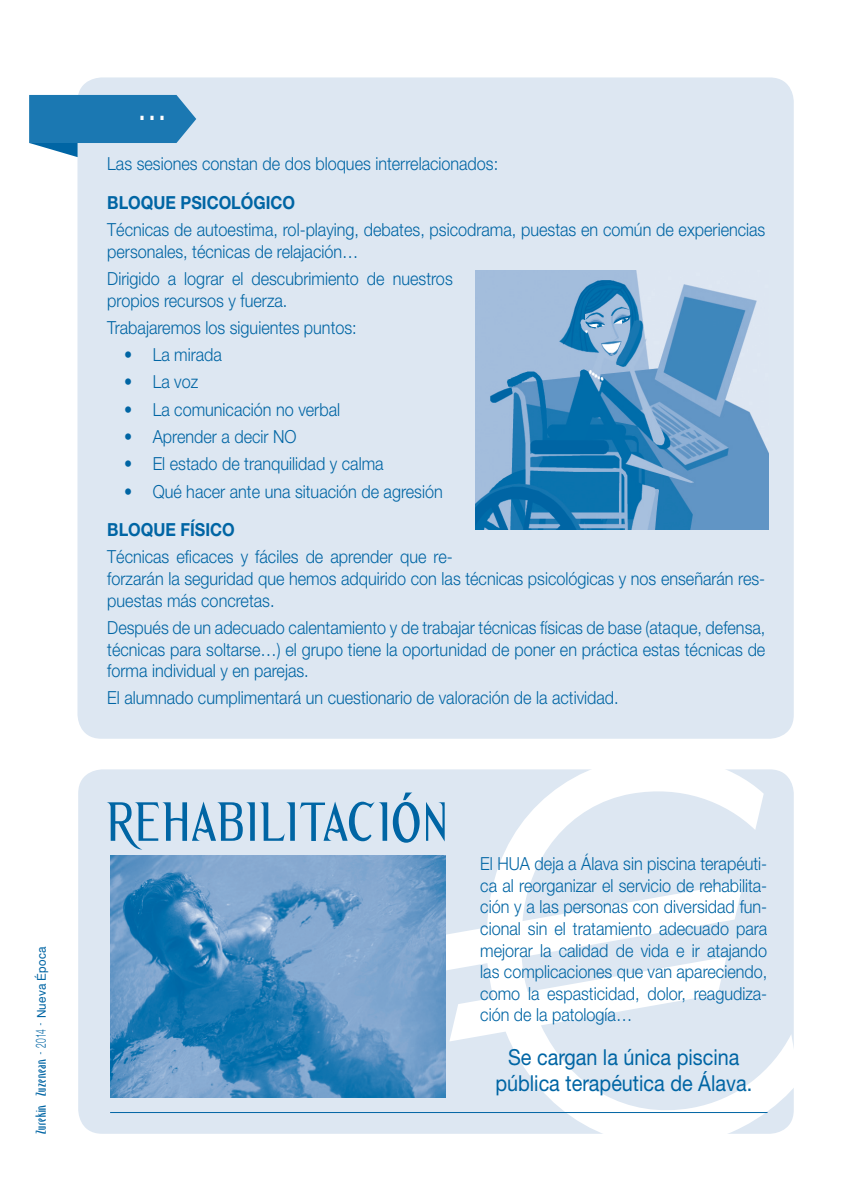
<style>
.page{position:relative;width:850px;height:1190px;background:#fff}
.page>*{position:absolute;margin:0;border:0;box-sizing:border-box;transform-origin:0 0}
.t1{font:60px "Greetings";letter-spacing:-.015em;color:#0065a4;scale:.92 1}
.t2{font:300 40px "Helvetica Neue";color:#fff;scale:.9 1}
.t3{font:22px/26.4px "Helvetica Neue";color:#0065a4;text-align:center;scale:.9 1}
.t4{font:300 18px/21.6px "Helvetica Neue";color:#0065a4;scale:.9 1}
.t5{font:700 18px "Helvetica Neue";color:#0065a4;scale:.9 1}
.t6{font:700 14px "Monika";color:#0065a4;scale:1.2 1}
.s1{font-family:"Helvetica Neue";font-weight:300}
.s2{font-family:"Helvetica";font-weight:400;font-size:12px}
</style>
<div class="page">
<div style="left:77px;top:77px;width:716px;height:661px;background:#dde7f2;border-radius:24px"></div>
<div style="left:78px;top:769px;width:715px;height:364px;background:#dde7f2;border-radius:24px"></div>
<img style="left:111px;top:855px;width:295px;height:242px">
<hr style="left:110px;top:1112px;width:657px;height:1px;background:#0065a4">
<svg style="left:29px;top:95px;width:167px;height:62px"></svg>
<img style="left:475px;top:270px;width:293px;height:260px">
<svg style="left:406px;top:736px;width:388px;height:398px"></svg>
<p class="t6" style="left:33px;top:1133px;width:158px;rotate:-90deg">Zurekin Zuzenean - <span class="s1">2014</span> - <span class="s2">Nueva Época</span></p>
<h2 class="t2" style="left:137px;top:81px;width:35px">...</h2>
<p class="t4" style="left:107px;top:152px;width:436px">Las sesiones constan de dos bloques interrelacionados:</p>
<p class="t5" style="left:107px;top:191px;width:210px">BLOQUE PSICOLÓGICO</p>
<p class="t4" style="left:107px;top:218px;width:732px">Técnicas de autoestima, rol-playing, debates, psicodrama, puestas en común de experiencias personales, técnicas de relajación…</p>
<p class="t4" style="left:107px;top:267px;width:385px">Dirigido a lograr el descubrimiento de nuestros propios recursos y fuerza.</p>
<p class="t4" style="left:107px;top:316px;width:279px">Trabajaremos los siguientes puntos:</p>
<p class="t4" style="left:124px;top:343px;width:110px">• La mirada</p>
<p class="t4" style="left:124px;top:371px;width:84px">• La voz</p>
<p class="t4" style="left:124px;top:398px;width:241px">• La comunicación no verbal</p>
<p class="t4" style="left:124px;top:425px;width:193px">• Aprender a decir NO</p>
<p class="t4" style="left:124px;top:452px;width:289px">• El estado de tranquilidad y calma</p>
<p class="t4" style="left:124px;top:480px;width:355px">• Qué hacer ante una situación de agresión</p>
<p class="t5" style="left:107px;top:518px;width:143px">BLOQUE FÍSICO</p>
<p class="t4" style="left:107px;top:546px;width:732px">Técnicas eficaces y fáciles de aprender que re-<br>forzarán la seguridad que hemos adquirido con las técnicas psicológicas y nos enseñarán res&shy;puestas más concretas.</p>
<p class="t4" style="left:107px;top:616px;width:732px;text-align:justify">Después de un adecuado calentamiento y de trabajar técnicas físicas de base (ataque, defensa, técnicas para soltarse…) el grupo tiene la oportunidad de poner en práctica estas técnicas de forma individual y en parejas.</p>
<p class="t4" style="left:107px;top:687px;width:569px">El alumnado cumplimentará un cuestionario de valoración de la actividad.</p>
<h1 class="t1" style="left:106px;top:788px;width:374px">REHABILITACIÓN</h1>
<p class="t4" style="left:480px;top:852px;width:320px;text-align:justify">El HUA deja a Álava sin piscina terapéuti&shy;ca al reorganizar el servicio de rehabilita&shy;ción y a las personas con diversidad fun&shy;cional sin el tratamiento adecuado para mejorar la calidad de vida e ir atajando las complicaciones que van apareciendo, como la espasticidad, dolor, reagudiza&shy;ción de la patología…</p>
<p class="t3" style="left:495px;top:1043px;width:287px">Se cargan la única piscina pública terapéutica de Álava.</p>
</div>
